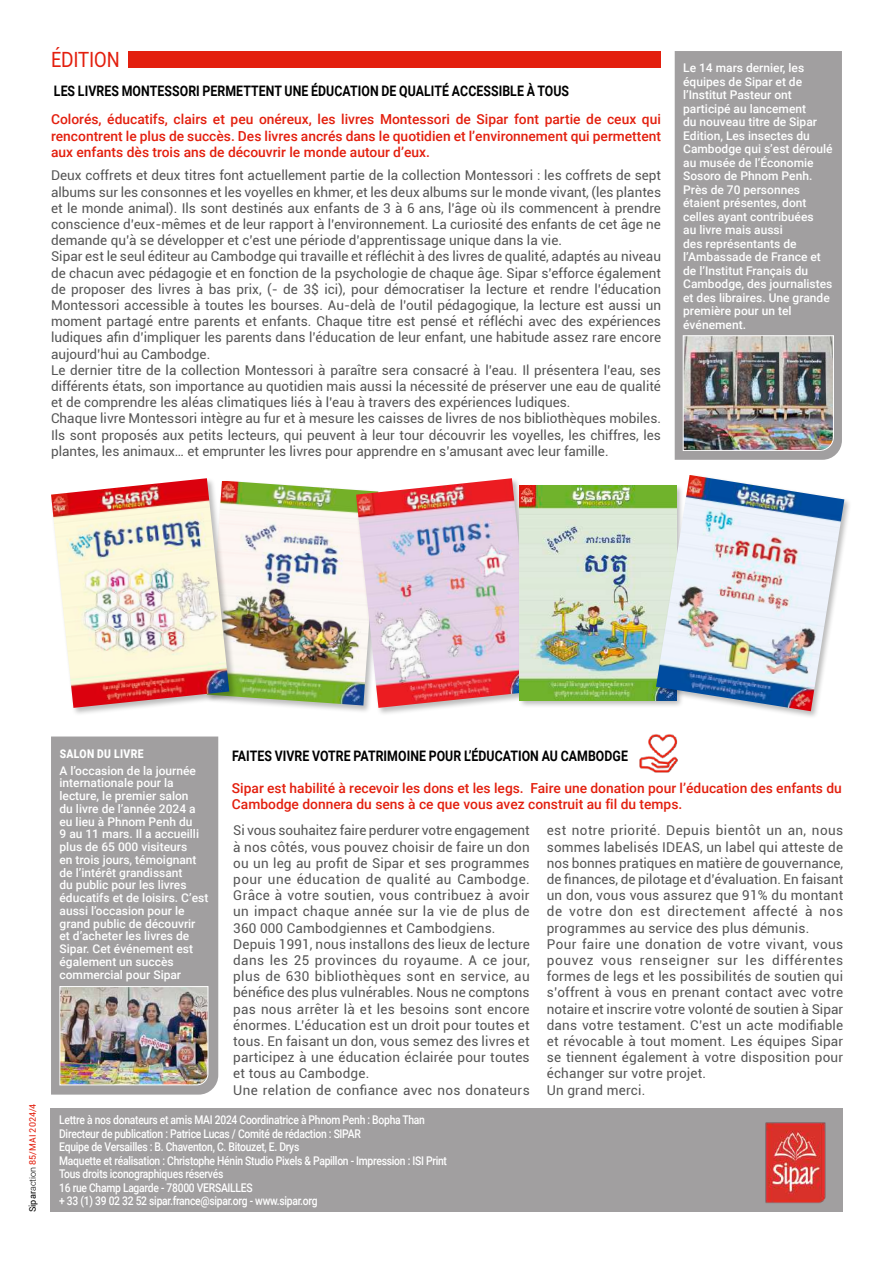
<style>
.page{position:relative;width:893px;height:1263px;background:#fff}
.page>*{position:absolute;margin:0;border:0;box-sizing:border-box;transform-origin:0 0}
.t1{font:21px "Roboto";letter-spacing:-.01em;color:#e31f0e;scale:.88 1}
.t2{font:700 14.4px "Roboto";letter-spacing:.005em;color:#000;scale:.85 1}
.t3{font:500 13.8px/16.5px "Roboto";color:#e31f0e;text-align:justify}
.t4{font:13.5px/16.2px "Roboto";color:#555}
.t5{font:500 12px/13.5px "Roboto";color:#fff}
.t6{font:500 12px/13.5px "Roboto";letter-spacing:-.025em;color:#fff;scale:.86 1}
.t7{font:900 12px "Roboto";letter-spacing:.035em;color:#fff;scale:.86 1}
.t8{font:9px "Roboto";color:#e31f0e}
.s1{color:#000}
.s2{font-weight:300;color:#000}
</style>
<div class="page">
<div style="left:51px;top:1108px;width:792px;height:104px;background:#a19fa0"></div>
<img style="left:765px;top:1122px;width:61px;height:81px">
<div style="left:675px;top:51px;width:167px;height:409px;background:#a19fa0"></div>
<div style="left:51px;top:736px;width:167px;height:358px;background:#a19fa0"></div>
<div style="left:128px;top:51px;width:533px;height:17px;background:#e31f0e"></div>
<div style="left:206px;top:479px;width:180px;height:234px;background:#000;opacity:.27"></div>
<img style="left:237px;top:481px;width:118px;height:224px">
<div style="left:355px;top:477px;width:187px;height:239px;background:#000;opacity:.27"></div>
<img style="left:356px;top:478px;width:178px;height:230px">
<div style="left:50px;top:477px;width:187px;height:239px;background:#000;opacity:.27"></div>
<img style="left:51px;top:478px;width:178px;height:230px">
<div style="left:518px;top:484px;width:167px;height:224px;background:#000;opacity:.27"></div>
<img style="left:519px;top:486px;width:135px;height:214px">
<div style="left:654px;top:473px;width:199px;height:246px;background:#000;opacity:.27"></div>
<img style="left:656px;top:475px;width:188px;height:236px">
<img style="left:59px;top:986px;width:150px;height:100px">
<img style="left:639px;top:734px;width:39px;height:39px">
<img style="left:682px;top:335px;width:152px;height:116px">
<h1 class="t1" style="left:51px;top:45px;width:80px">ÉDITION</h1>
<p class="t2" style="left:54px;top:81px;width:608px">LES LIVRES MONTESSORI PERMETTENT UNE ÉDUCATION DE QUALITÉ ACCESSIBLE À TOUS</p>
<p class="t3" style="left:51px;top:111px;width:612px">Colorés, éducatifs, clairs et peu onéreux, les livres Montessori de Sipar font partie de ceux qui rencontrent le plus de succès. Des livres ancrés dans le quotidien et l’environnement qui permettent aux enfants dès trois ans de découvrir le monde autour d’eux.</p>
<p class="t4" style="left:51px;top:167px;width:611px">Deux coffrets et deux titres font actuellement partie de la collection Montessori : les coffrets de sept albums sur les consonnes et les voyelles en khmer, et les deux albums sur le monde vivant, (les plantes et le monde animal). Ils sont destinés aux enfants de 3 à 6 ans, l’âge où ils commencent à prendre conscience d’eux-mêmes et de leur rapport à l’environnement. La curiosité des enfants de cet âge ne demande qu’à se développer et c’est une période d’apprentissage unique dans la vie.<br>Sipar est le seul éditeur au Cambodge qui travaille et réfléchit à des livres de qualité, adaptés au niveau de chacun avec pédagogie et en fonction de la psychologie de chaque âge. Sipar s’efforce également de proposer des livres à bas prix, (- de 3$ ici), pour démocratiser la lecture et rendre l’éducation Montessori accessible à toutes les bourses. Au-delà de l’outil pédagogique, la lecture est aussi un moment partagé entre parents et enfants. Chaque titre est pensé et réfléchi avec des expériences ludiques afin d’impliquer les parents dans l’éducation de leur enfant, une habitude assez rare encore aujourd’hui au Cambodge.<br>Le dernier titre de la collection Montessori à paraître sera consacré à l’eau. Il présentera l’eau, ses différents états, son importance au quotidien mais aussi la nécessité de préserver une eau de qualité et de comprendre les aléas climatiques liés à l’eau à travers des expériences ludiques.<br>Chaque livre Montessori intègre au fur et à mesure les caisses de livres de nos bibliothèques mobiles.<br>Ils sont proposés aux petits lecteurs, qui peuvent à leur tour découvrir les voyelles, les chiffres, les plantes, les animaux… et emprunter les livres pour apprendre en s’amusant avec leur famille.</p>
<p class="t5" style="left:683px;top:61px;width:151px">Le 14 mars dernier, les équipes de Sipar et de l’Institut Pasteur ont participé au lancement<br>du nouveau titre de Sipar<br>Edition, Les insectes du<br>Cambodge qui s’est déroulé au musée de l’Économie<br>Sosoro de Phnom Penh.<br>Près de 70 personnes étaient présentes, dont celles ayant contribuées<br>au livre mais aussi<br>des représentants de l’Ambassade de France et de l’Institut Français du<br>Cambodge, des journalistes et des libraires. Une grande première pour un tel événement.</p>
<p class="t8" style="left:26px;top:1212px;width:110px;rotate:-90deg"><span class="s1">Sipar</span><span class="s2">action</span> 85/MAI 2024/4</p>
<p class="t7" style="left:60px;top:745px;width:99px">SALON DU LIVRE</p>
<p class="t5" style="left:60px;top:763px;width:150px;line-height:12.8px">A l’occasion de la journée internationale pour la lecture, le premier salon<br>du livre de l’année 2024 a eu lieu à Phnom Penh du<br>9 au 11 mars. Il a accueilli plus de 65 000 visiteurs<br>en trois jours, témoignant de l’intérêt grandissant<br>du public pour les livres éducatifs et de loisirs. C’est aussi l’occasion pour le grand public de découvrir et d’acheter les livres de<br>Sipar. Cet événement est également un succès commercial pour Sipar</p>
<p class="t2" style="left:232px;top:746px;width:467px">FAITES VIVRE VOTRE PATRIMOINE POUR L’ÉDUCATION AU CAMBODGE</p>
<p class="t3" style="left:232px;top:779px;width:611px">Sipar est habilité à recevoir les dons et les legs. Faire une donation pour l’éducation des enfants du<br>Cambodge donnera du sens à ce que vous avez construit au fil du temps.</p>
<p class="t4" style="left:233px;top:822px;width:298px">Si vous souhaitez faire perdurer votre engagement à nos côtés, vous pouvez choisir de faire un don ou un leg au profit de Sipar et ses programmes pour une éducation de qualité au Cambodge.<br>Grâce à votre soutien, vous contribuez à avoir un impact chaque année sur la vie de plus de 360 000 Cambodgiennes et Cambodgiens.<br>Depuis 1991, nous installons des lieux de lecture dans les 25 provinces du royaume. A ce jour, plus de 630 bibliothèques sont en service, au bénéfice des plus vulnérables. Nous ne comptons pas nous arrêter là et les besoins sont encore énormes. L’éducation est un droit pour toutes et tous. En faisant un don, vous semez des livres et participez à une éducation éclairée pour toutes et tous au Cambodge.<br>Une relation de confiance avec nos donateurs</p>
<p class="t4" style="left:547px;top:822px;width:298px">est notre priorité. Depuis bientôt un an, nous sommes labelisés IDEAS, un label qui atteste de nos bonnes pratiques en matière de gouvernance, de finances, de pilotage et d’évaluation. En faisant un don, vous vous assurez que 91% du montant de votre don est directement affecté à nos programmes au service des plus démunis.<br>Pour faire une donation de votre vivant, vous pouvez vous renseigner sur les différentes formes de legs et les possibilités de soutien qui s’offrent à vous en prenant contact avec votre notaire et inscrire votre volonté de soutien à Sipar dans votre testament. C’est un acte modifiable et révocable à tout moment. Les équipes Sipar se tiennent également à votre disposition pour échanger sur votre projet.<br>Un grand merci.</p>
<p class="t6" style="left:59px;top:1113px;width:453px">Lettre à nos donateurs et amis MAI 2024 Coordinatrice à Phnom Penh : Bopha Than Directeur de publication : Patrice Lucas / Comité de rédaction : SIPAR<br>Equipe de Versailles : B. Chaventon, C. Bitouzet, E. Drys<br>Maquette et réalisation : Christophe Hénin Studio Pixels &amp; Papillon - Impression : ISI Print Tous droits iconographiques réservés<br>16 rue Champ Lagarde - 78000 VERSAILLES<br>+ 33 (1) 39 02 32 52 sipar.france@sipar.org - www.sipar.org</p>
</div>
